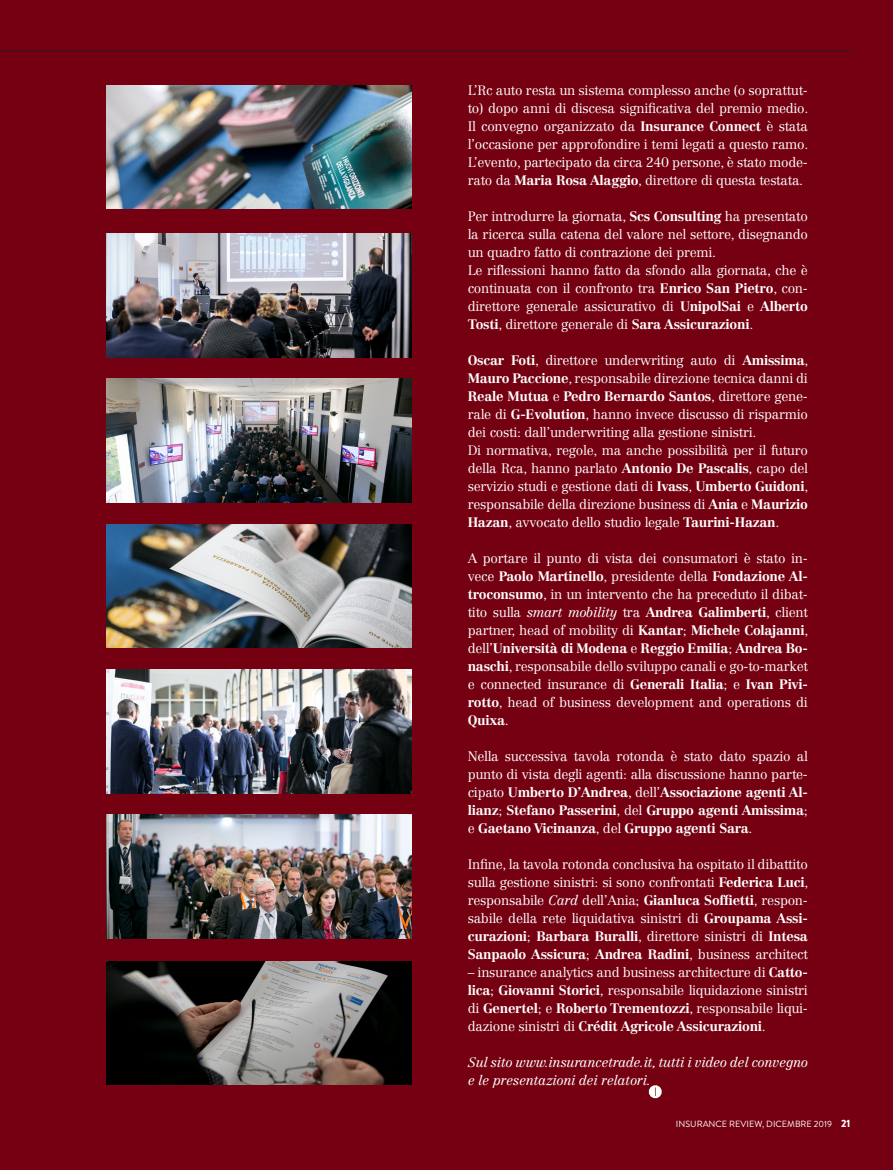
<style>
.page{position:relative;width:893px;height:1170px;background:#fff}
.page>*{position:absolute;margin:0;border:0;box-sizing:border-box;transform-origin:0 0}
.t1{font:300 13.5px/18px "Centennial LT Std";letter-spacing:-.02em;color:#fff;text-align:justify}
.t2{font:italic 300 13.5px/18px "Centennial LT Std";letter-spacing:-.02em;color:#fff}
.t3{font:9px "Brandon Grotesque";color:#fff}
.s1{font-weight:700}
.s2{font-style:italic}
.s3{font-weight:900;font-size:10.5px}
</style>
<div class="page">
<div style="left:0;top:0;width:893px;height:1169px;background:#740011"></div>
<img style="left:106px;top:85px;width:306px;height:124px">
<img style="left:106px;top:669px;width:306px;height:124px">
<img style="left:106px;top:524px;width:306px;height:123px">
<img style="left:106px;top:961px;width:306px;height:123px">
<img style="left:106px;top:814px;width:306px;height:124px">
<img style="left:106px;top:234px;width:306px;height:123px">
<img style="left:106px;top:378px;width:306px;height:124px">
<hr style="left:0;top:51px;width:850px;height:1px;background:#231f20">
<svg style="left:649px;top:1085px;width:13px;height:12px"></svg>
<p class="t1" style="left:468px;top:81px;width:342px">L’Rc auto resta un sistema complesso anche (o soprattut&shy;to) dopo anni di discesa significativa del premio medio.<br>Il convegno organizzato da <span class="s1">Insurance Connect</span> è stata l’occasione per approfondire i temi legati a questo ramo.<br>L’evento, partecipato da circa 240 persone, è stato mode&shy;rato da <span class="s1">Maria Rosa Alaggio</span>, direttore di questa testata.</p>
<p class="t1" style="left:468px;top:207px;width:342px">Per introdurre la giornata, <span class="s1">Scs Consulting</span> ha presentato la ricerca sulla catena del valore nel settore, disegnando un quadro fatto di contrazione dei premi.</p>
<p class="t1" style="left:468px;top:261px;width:342px">Le riflessioni hanno fatto da sfondo alla giornata, che è continuata con il confronto tra <span class="s1">Enrico San Pietro</span>, con&shy;direttore generale assicurativo di <span class="s1">UnipolSai</span> e <span class="s1">Alberto Tosti</span>, direttore generale di <span class="s1">Sara Assicurazioni</span>.</p>
<p class="t1" style="left:468px;top:351px;width:342px"><span class="s1">Oscar Foti</span>, direttore underwriting auto di <span class="s1">Amissima</span>, <span class="s1">Mauro Paccione</span>, responsabile direzione tecnica danni di <span class="s1">Reale Mutua</span> e <span class="s1">Pedro Bernardo Santos</span>, direttore gene&shy;rale di <span class="s1">G-Evolution</span>, hanno invece discusso di risparmio dei costi: dall’underwriting alla gestione sinistri.</p>
<p class="t1" style="left:468px;top:441px;width:342px">Di normativa, regole, ma anche possibilità per il futuro della Rca, hanno parlato <span class="s1">Antonio De Pascalis</span>, capo del servizio studi e gestione dati di <span class="s1">Ivass</span>, <span class="s1">Umberto Guidoni</span>, responsabile della direzione business di <span class="s1">Ania</span> e <span class="s1">Maurizio Hazan</span>, avvocato dello studio legale <span class="s1">Taurini-Hazan</span>.</p>
<p class="t1" style="left:468px;top:549px;width:342px">A portare il punto di vista dei consumatori è stato in&shy;vece <span class="s1">Paolo Martinello</span>, presidente della <span class="s1">Fondazione Al&shy;troconsumo</span>, in un intervento che ha preceduto il dibat&shy;tito sulla <span class="s2">smart mobility</span> tra <span class="s1">Andrea Galimberti</span>, client partner, head of mobility di <span class="s1">Kantar</span>; <span class="s1">Michele Colajanni</span>, dell’<span class="s1">Università di Modena</span> e <span class="s1">Reggio Emilia</span>; <span class="s1">Andrea Bo&shy;naschi</span>, responsabile dello sviluppo canali e go-to-market e connected insurance di <span class="s1">Generali Italia</span>; e <span class="s1">Ivan Pivi&shy;rotto</span>, head of business development and operations di <span class="s1">Quixa</span>.</p>
<p class="t1" style="left:468px;top:747px;width:342px">Nella successiva tavola rotonda è stato dato spazio al punto di vista degli agenti: alla discussione hanno parte&shy;cipato <span class="s1">Umberto D’Andrea</span>, dell’<span class="s1">Associazione agenti Al&shy;lianz</span>; <span class="s1">Stefano Passerini</span>, del <span class="s1">Gruppo agenti Amissima</span>; e <span class="s1">Gaetano Vicinanza</span>, del <span class="s1">Gruppo agenti Sara</span>.</p>
<p class="t1" style="left:468px;top:855px;width:342px">Infine, la tavola rotonda conclusiva ha ospitato il dibattito sulla gestione sinistri: si sono confrontati <span class="s1">Federica Luci</span>, responsabile <span class="s2">Card</span> dell’Ania; <span class="s1">Gianluca Soffietti</span>, respon&shy;sabile della rete liquidativa sinistri di <span class="s1">Groupama Assi&shy;curazioni</span>; <span class="s1">Barbara Buralli</span>, direttore sinistri di <span class="s1">Intesa Sanpaolo Assicura</span>; <span class="s1">Andrea Radini</span>, business architect</p>
<p class="t1" style="left:468px;top:963px;width:342px">– insurance analytics and business architecture di <span class="s1">Catto&shy;lica</span>; <span class="s1">Giovanni Storici</span>, responsabile liquidazione sinistri di <span class="s1">Genertel</span>; e <span class="s1">Roberto Trementozzi</span>, responsabile liqui&shy;dazione sinistri di <span class="s1">Crédit Agricole Assicurazioni</span>.</p>
<p class="t2" style="left:468px;top:1053px;width:342px">Sul sito www.insurancetrade.it, tutti i video del convegno e le presentazioni dei relatori.</p>
<p class="t3" style="left:676px;top:1117px;width:176px">INSURANCE REVIEW, DICEMBRE 2019 <span class="s3">21</span></p>
</div>
